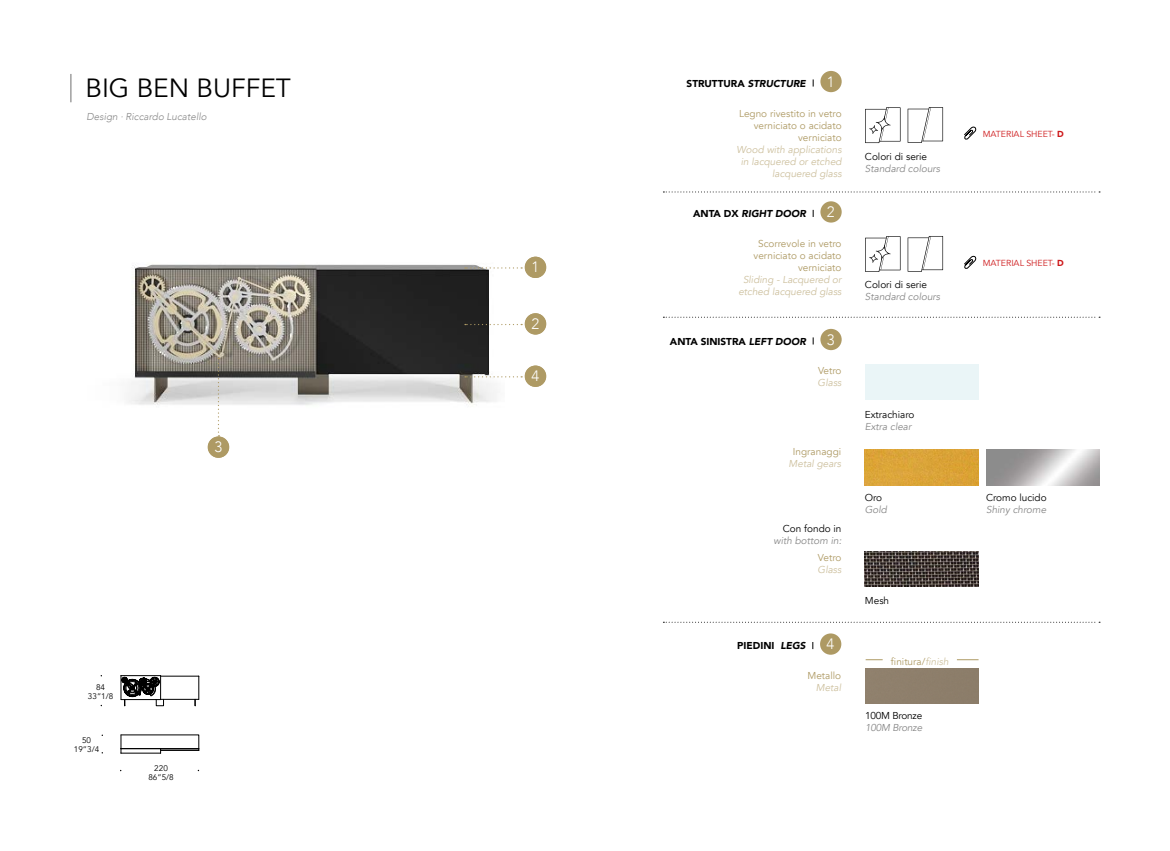
<style>
.page{position:relative;width:1170px;height:851px;background:#fff}
.page>*{position:absolute;margin:0;border:0;box-sizing:border-box;transform-origin:0 0}
.t1{font:26.25px "Avenir";color:#000}
.t2{font:300 15px "Avenir";color:#fff}
.t3{font:10px/12px "Avenir";color:#ae9a64;text-align:right}
.t4{font:italic 10px/12px "Avenir";color:#cdc09e;text-align:center}
.t5{font:italic 10px "Avenir";color:#878787}
.t6{font:10px "Avenir";color:#000}
.t7{font:900 10px "Avenir";color:#000}
.t8{font:italic 300 10px "Avenir";color:#878787}
.t9{font:italic 900 10px "Avenir";color:#000}
.t10{font:10px "Avenir";letter-spacing:-.02em;color:#000}
.t11{font:italic 10px "Avenir";letter-spacing:-.02em;color:#878787}
.t12{font:8.75px "Avenir";color:#cd1719}
.t13{font:8.12px/8.8px "Avenir";color:#000;text-align:center}
.s1{font-style:italic}
.s2{font-style:normal}
.s3{font-style:italic;color:#cdc09e}
.s4{font-weight:900}
</style>
<div class="page">
<img style="left:128px;top:264px;width:375px;height:194px">
<svg style="left:71px;top:74px;width:1px;height:28px"></svg>
<div style="left:524px;top:313px;width:22px;height:21px;background:#ae9a64;border-radius:50%"></div>
<div style="left:524px;top:365px;width:22px;height:22px;background:#ae9a64;border-radius:50%"></div>
<div style="left:208px;top:436px;width:21px;height:21px;background:#ae9a64;border-radius:50%"></div>
<div style="left:524px;top:257px;width:22px;height:21px;background:#ae9a64;border-radius:50%"></div>
<svg style="left:465px;top:324px;width:57px;height:1px"></svg>
<svg style="left:465px;top:376px;width:57px;height:1px"></svg>
<svg style="left:218px;top:358px;width:1px;height:78px"></svg>
<svg style="left:465px;top:267px;width:57px;height:1px"></svg>
<div style="left:820px;top:71px;width:21px;height:21px;background:#ae9a64;border-radius:50%"></div>
<svg style="left:663px;top:191px;width:436px;height:1px"></svg>
<svg style="left:663px;top:317px;width:436px;height:1px"></svg>
<div style="left:820px;top:633px;width:21px;height:21px;background:#ae9a64;border-radius:50%"></div>
<div style="left:820px;top:201px;width:21px;height:21px;background:#ae9a64;border-radius:50%"></div>
<svg style="left:865px;top:107px;width:35px;height:36px"></svg>
<svg style="left:907px;top:107px;width:36px;height:36px"></svg>
<div style="left:160px;top:699px;width:39px;height:1px;border:1px solid #000"></div>
<hr style="left:161px;top:675px;width:38px;height:1px;background:#000">
<svg style="left:194px;top:676px;width:5px;height:30px"></svg>
<div style="left:156px;top:699px;width:8px;height:6px;border:1px solid #000"></div>
<svg style="left:121px;top:675px;width:40px;height:31px"></svg>
<svg style="left:121px;top:734px;width:78px;height:19px"></svg>
<div style="left:820px;top:329px;width:21px;height:21px;background:#ae9a64;border-radius:50%"></div>
<svg style="left:663px;top:621px;width:432px;height:1px"></svg>
<img style="left:864px;top:449px;width:114px;height:36px">
<svg style="left:964px;top:126px;width:13px;height:14px"></svg>
<svg style="left:865px;top:236px;width:35px;height:36px"></svg>
<svg style="left:907px;top:236px;width:36px;height:35px"></svg>
<svg style="left:964px;top:255px;width:13px;height:14px"></svg>
<img style="left:864px;top:551px;width:114px;height:35px">
<div style="left:864px;top:364px;width:114px;height:35px;background:#eaf5f7"></div>
<div style="left:865px;top:668px;width:113px;height:35px;background:#8e7f6b"></div>
<svg style="left:865px;top:659px;width:17px;height:1px"></svg>
<svg style="left:957px;top:659px;width:21px;height:1px"></svg>
<h1 class="t1" style="left:85px;top:72px;width:207px">BIG BEN BUFFET</h1>
<p class="t8" style="left:86px;top:110px;width:122px">Design ∙ Riccardo Lucatello</p>
<h2 class="t2" style="left:214px;top:438px;width:9px">3</h2>
<p class="t13" style="left:88px;top:682px;width:27px">84<br>33”1/8</p>
<p class="t13" style="left:74px;top:736px;width:27px">50<br>19”3/4</p>
<p class="t13" style="left:148px;top:763px;width:27px">220<br>86”5/8</p>
<h2 class="t2" style="left:531px;top:258px;width:9px">1</h2>
<h2 class="t2" style="left:531px;top:315px;width:9px">2</h2>
<h2 class="t2" style="left:531px;top:367px;width:9px">4</h2>
<p class="t7" style="left:686px;top:74px;width:121px">STRUTTURA <span class="s1">STRUCTURE</span></p>
<h2 class="t2" style="left:826px;top:73px;width:9px">1</h2>
<p class="t3" style="left:739px;top:108px;width:104px">Legno rivestito in vetro verniciato o acidato verniciato</p>
<p class="t4" style="left:736px;top:144px;width:106px;text-align:right">Wood with applications in lacquered or etched lacquered glass</p>
<p class="t9" style="left:693px;top:205px;width:114px"><span class="s2">ANTA DX</span> RIGHT DOOR</p>
<h2 class="t2" style="left:826px;top:203px;width:9px">2</h2>
<p class="t3" style="left:753px;top:237px;width:89px">Scorrevole in vetro verniciato o acidato verniciato</p>
<p class="t4" style="left:738px;top:273px;width:105px">Sliding - Lacquered or etched lacquered glass</p>
<p class="t7" style="left:670px;top:332px;width:137px">ANTA SINISTRA <span class="s1">LEFT DOOR</span></p>
<h2 class="t2" style="left:826px;top:330px;width:9px">3</h2>
<p class="t3" style="left:818px;top:364px;width:25px">Vetro</p>
<p class="t4" style="left:817px;top:376px;width:25px">Glass</p>
<p class="t3" style="left:792px;top:445px;width:50px">Ingranaggi</p>
<p class="t4" style="left:788px;top:457px;width:54px">Metal gears</p>
<p class="t6" style="left:782px;top:523px;width:60px">Con fondo in</p>
<p class="t5" style="left:773px;top:535px;width:69px">with bottom in:</p>
<p class="t3" style="left:817px;top:552px;width:25px">Vetro</p>
<p class="t4" style="left:817px;top:564px;width:25px">Glass</p>
<p class="t7" style="left:737px;top:637px;width:70px">PIEDINI <span class="s1">LEGS</span></p>
<h2 class="t2" style="left:826px;top:635px;width:9px">4</h2>
<p class="t3" style="left:807px;top:669px;width:35px">Metallo</p>
<p class="t4" style="left:815px;top:681px;width:27px">Metal</p>
<p class="t6" style="left:864px;top:151px;width:64px">Colori di serie</p>
<p class="t5" style="left:864px;top:163px;width:77px">Standard colours</p>
<p class="t6" style="left:864px;top:279px;width:64px">Colori di serie</p>
<p class="t5" style="left:864px;top:291px;width:77px">Standard colours</p>
<p class="t6" style="left:864px;top:408px;width:51px">Extrachiaro</p>
<p class="t5" style="left:864px;top:420px;width:48px">Extra clear</p>
<p class="t6" style="left:864px;top:492px;width:19px">Oro</p>
<p class="t5" style="left:864px;top:504px;width:24px">Gold</p>
<p class="t6" style="left:864px;top:594px;width:26px">Mesh</p>
<p class="t3" style="left:890px;top:655px;width:59px">finitura/<span class="s3">finish</span></p>
<p class="t10" style="left:865px;top:709px;width:59px">100M Bronze</p>
<p class="t11" style="left:865px;top:721px;width:59px">100M Bronze</p>
<p class="t12" style="left:982px;top:129px;width:82px">MATERIAL SHEET- <span class="s4">D</span></p>
<p class="t12" style="left:982px;top:258px;width:82px">MATERIAL SHEET- <span class="s4">D</span></p>
<p class="t6" style="left:986px;top:492px;width:62px">Cromo lucido</p>
<p class="t5" style="left:986px;top:504px;width:62px">Shiny chrome</p>
</div>
